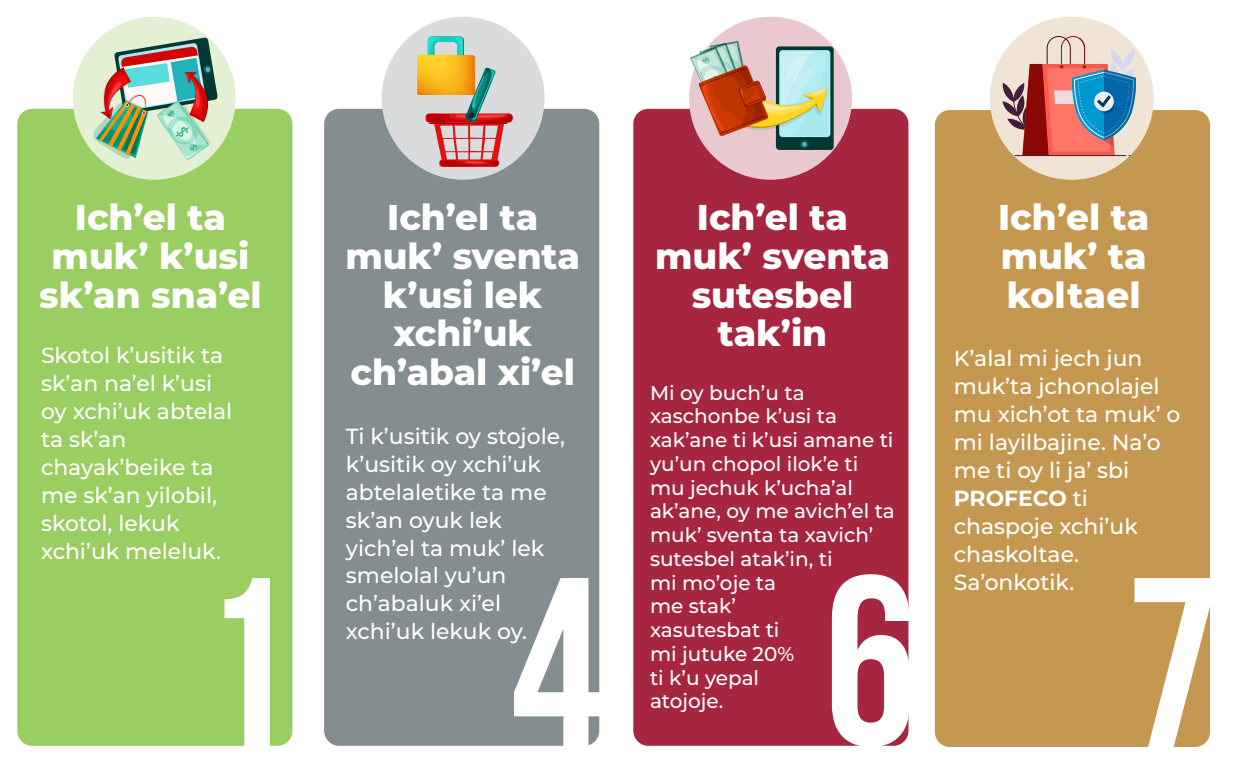
<style>
.page{position:relative;width:1260px;height:765px;background:#fff}
.page>*{position:absolute;margin:0;border:0;box-sizing:border-box;transform-origin:0 0}
.t1{font:800 35.88px/38.8px "Montserrat";color:#fff;text-align:center}
.t2{font:500 21.88px/28px "Montserrat";color:#fff}
.t3{font:500 20px/23.8px "Montserrat";color:#fff}
.s1{font-weight:700}
</style>
<div class="page">
<div style="left:17px;top:109px;width:275px;height:637px;background:#9acd62;border-radius:15px"></div>
<div style="left:324px;top:109px;width:275px;height:637px;background:#848d90;border-radius:15px"></div>
<div style="left:633px;top:109px;width:275px;height:637px;background:#a62640;border-radius:15px"></div>
<div style="left:935px;top:110px;width:275px;height:637px;background:#c49851;border-radius:15px"></div>
<div style="left:382px;top:17px;width:163px;height:163px;background:#d9dbdc;border-radius:50%"></div>
<div style="left:689px;top:17px;width:163px;height:163px;background:#e9c9cf;border-radius:50%"></div>
<div style="left:73px;top:17px;width:163px;height:163px;background:#e3f0d4;border-radius:50%"></div>
<svg style="left:776px;top:46px;width:58px;height:104px"></svg>
<div style="left:800px;top:140px;width:9px;height:8px;background:#0e514e;border-radius:50%"></div>
<svg style="left:690px;top:41px;width:140px;height:106px"></svg>
<img style="left:93px;top:37px;width:125px;height:123px">
<svg style="left:1135px;top:578px;width:75px;height:169px"></svg>
<svg style="left:514px;top:578px;width:86px;height:168px"></svg>
<svg style="left:224px;top:578px;width:46px;height:168px"></svg>
<svg style="left:832px;top:574px;width:77px;height:172px"></svg>
<svg style="left:417px;top:36px;width:96px;height:131px"></svg>
<div style="left:991px;top:17px;width:163px;height:163px;background:#f0e5d4;border-radius:50%"></div>
<svg style="left:1002px;top:36px;width:136px;height:120px"></svg>
<h1 class="t1" style="left:655px;top:196px;width:236px">Ich’el ta muk’ sventa sutesbel tak’in</h1>
<h1 class="t1" style="left:39px;top:196px;width:224px">Ich’el ta muk’ k’usi sk’an sna’el</h1>
<h1 class="t1" style="left:345px;top:196px;width:236px">Ich’el ta muk’ sventa k’usi lek xchi’uk ch’abal xi’el</h1>
<h1 class="t1" style="left:998px;top:196px;width:153px;text-align:justify">Ich’el ta muk’ ta koltael</h1>
<p class="t2" style="left:41px;top:340px;width:193px">Skotol k’usitik ta sk’an na’el k’usi oy xchi’uk abtelal ta sk’an chayak’beike ta me sk’an yilobil, skotol, lekuk xchi’uk meleluk.</p>
<p class="t2" style="left:954px;top:344px;width:228px">K’alal mi jech jun muk’ta jchonolajel mu xich’ot ta muk’ o mi layilbajine. Na’o me ti oy li ja’ sbi<br><span class="s1">PROFECO</span> ti chaspoje xchi’uk chaskoltae.<br>Sa’onkotik.</p>
<p class="t3" style="left:650px;top:380px;width:246px">Mi oy buch’u ta xaschonbe k’usi ta xak’ane ti k’usi amane ti yu’un chopol ilok’e ti mu jechuk k’ucha’al ak’ane, oy me avich’el ta muk’ sventa ta xavich’ sutesbel atak’in, ti<br>mi mo’oje ta<br>me stak’<br>xasutesbat ti<br>mi jutuke 20%<br>ti k’u yepal<br>atojoje.</p>
<p class="t2" style="left:346px;top:421px;width:221px">Ti k’usitik oy stojole, k’usitik oy xchi’uk abtelaletike ta me sk’an oyuk lek yich’el ta muk’ lek smelolal yu’un ch’abaluk xi’el xchi’uk lekuk oy.</p>
</div>
